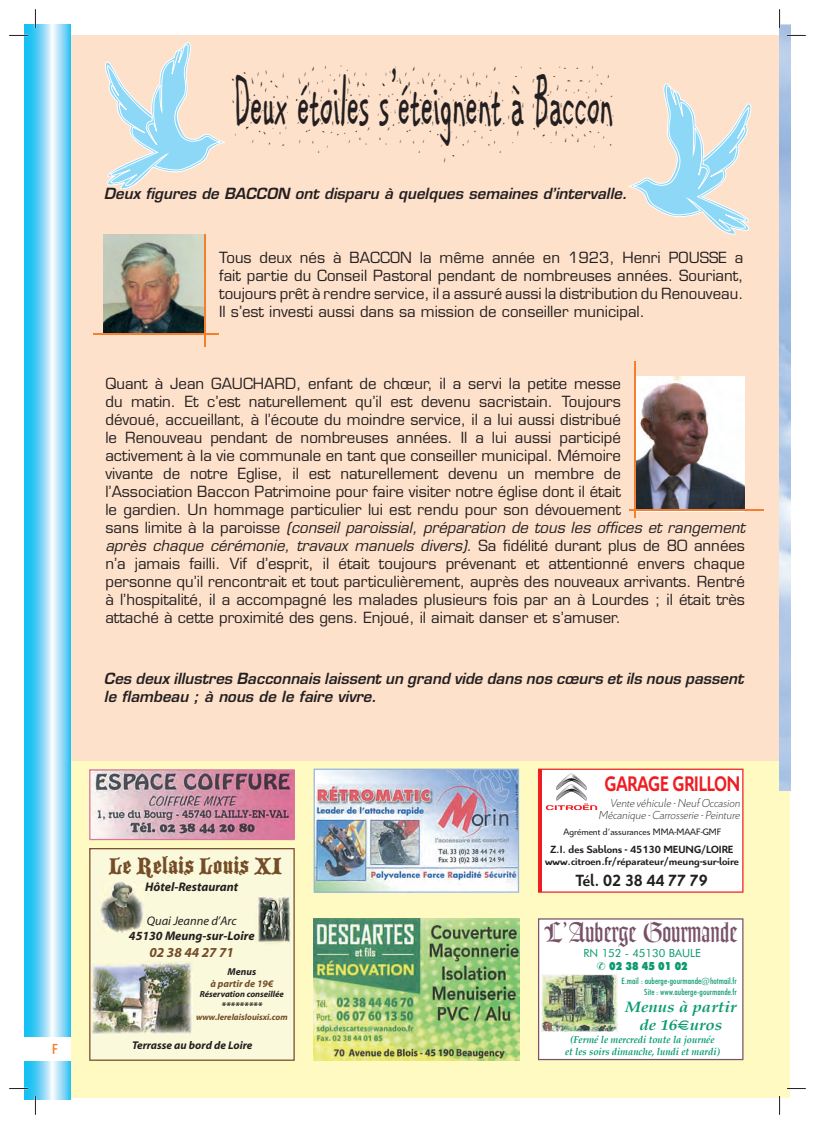
<style>
.page{position:relative;width:815px;height:1124px;background:#fff}
.page>*{position:absolute;margin:0;border:0;box-sizing:border-box;transform-origin:0 0}
.t1{font:73.62px "ARCARTER";color:#231f20;scale:.53 1}
.t2{font:27.5px "Goudy Text";color:#785167;scale:.9 1}
.t3{font:25px "Blackmoor Let Plain";color:#744c27}
.t4{font:700 22.75px "Citroen";color:#ee1d23;scale:.78 1}
.t5{font:700 17.5px "Citroen";color:#231f20;scale:.94 1}
.t6{font:15px/18px "Eurostile";color:#231f20}
.t7{font:italic 600 15px/18px "Eurostile";color:#231f20}
.t8{font:italic 700 15px/18px "Palatino";color:#0d9a71;text-align:center;scale:1.13 1}
.t9{font:700 15px "Cholla Sans";color:#f4802f}
.t10{font:italic 700 13.75px "Myriad";color:#744c27}
.t11{font:italic 300 12.5px/12.5px "Citroen";color:#231f20;text-align:right}
.t12{font:italic 700 12.5px "Myriad";color:#231f20}
.t13{font:italic 12.5px "Myriad";color:#231f20}
.t14{font:700 11.25px/12.5px "Citroen";color:#231f20;text-align:center}
.t15{font:italic 700 11.25px "Myriad";color:#231f20}
.t16{font:11.25px "Futura BT";color:#0d9a71}
.t17{font:900 11.25px "Futura BT";color:#0d9a71;scale:.85 1}
.t18{font:italic 700 10px/12px "Palatino";color:#039971;text-align:center;scale:.94 1}
.t19{font:10px "Citroen";color:#231f20}
.t20{font:italic 700 10px "Myriad";color:#231f20}
.t21{font:italic 700 10px "Myriad";color:#744c27}
.t22{font:500 condensed 8.75px/10.5px "Futura BT";color:#0d9a71;text-align:right}
.t23{font:italic 700 8.75px "Myriad";color:#744c27}
.t24{font:italic 700 8.75px "Myriad";color:#231f20}
.s1{font-style:italic}
</style>
<div class="page">
<svg style="left:25px;top:25px;width:46px;height:1073px;background:#7dd7f6"></svg>
<div style="left:25px;top:1036px;width:46px;height:23px;background:#fff"></div>
<div style="left:71px;top:35px;width:709px;height:726px;background:#fee1cb"></div>
<svg style="left:105px;top:43px;width:119px;height:146px"></svg>
<div style="left:71px;top:761px;width:709px;height:336px;background:#fffac1"></div>
<div style="left:780px;top:790px;width:10px;height:307px;background:#fffac1"></div>
<img style="left:314px;top:918px;width:205px;height:141px">
<img style="left:314px;top:768px;width:205px;height:124px">
<svg style="left:538px;top:768px;width:205px;height:124px;background:#fcf3f3"></svg>
<svg style="left:89px;top:848px;width:206px;height:212px;background:#dedec3"></svg>
<img style="left:89px;top:769px;width:206px;height:71px">
<img style="left:104px;top:234px;width:100px;height:99px">
<img style="left:636px;top:377px;width:109px;height:132px">
<hr style="left:204px;top:234px;width:2px;height:112px;background:#f4802f">
<hr style="left:94px;top:333px;width:125px;height:2px;background:#f4802f">
<hr style="left:634px;top:361px;width:2px;height:156px;background:#f4802f">
<hr style="left:629px;top:509px;width:135px;height:1px;background:#f4802f">
<svg style="left:629px;top:84px;width:122px;height:150px"></svg>
<svg style="left:9px;top:35px;width:19px;height:1px"></svg>
<svg style="left:787px;top:35px;width:19px;height:1px"></svg>
<svg style="left:9px;top:1087px;width:19px;height:2px"></svg>
<svg style="left:787px;top:1087px;width:19px;height:2px"></svg>
<svg style="left:35px;top:9px;width:1px;height:19px"></svg>
<svg style="left:35px;top:1095px;width:1px;height:19px"></svg>
<svg style="left:779px;top:9px;width:1px;height:19px"></svg>
<svg style="left:779px;top:1096px;width:1px;height:18px"></svg>
<svg style="left:538px;top:918px;width:205px;height:141px;background:#ebece8"></svg>
<p class="t9" style="left:52px;top:1043px;width:8px">F</p>
<h1 class="t1" style="left:234px;top:56px;width:716px">DEUX ÉTOILES S’ÉTEIGNENT À BACCON</h1>
<p class="t7" style="left:104px;top:186px;width:525px">Deux figures de BACCON ont disparu à quelques semaines d’intervalle.</p>
<p class="t6" style="left:219px;top:250px;width:526px;text-align:justify">Tous deux nés à BACCON la même année en 1923, Henri POUSSE a fait partie du Conseil Pastoral pendant de nombreuses années. Souriant, toujours prêt à rendre service, il a assuré aussi la distribution du Renouveau.<br>Il s’est investi aussi dans sa mission de conseiller municipal.</p>
<p class="t6" style="left:105px;top:376px;width:641px">Quant à Jean GAUCHARD, enfant de chœur, il a servi la petite messe<br>du matin. Et c’est naturellement qu’il est devenu sacristain. Toujours<br>dévoué, accueillant, à l’écoute du moindre service, il a lui aussi distribué<br>le Renouveau pendant de nombreuses années. Il a lui aussi participé<br>activement à la vie communale en tant que conseiller municipal. Mémoire<br>vivante de notre Eglise, il est naturellement devenu un membre de<br>l’Association Baccon Patrimoine pour faire visiter notre église dont il était<br>le gardien. Un hommage particulier lui est rendu pour son dévouement<br>sans limite à la paroisse <span class="s1">(conseil paroissial, préparation de tous les offices et rangement après chaque cérémonie, travaux manuels divers)</span>. Sa fidélité durant plus de 80 années n’a jamais failli. Vif d’esprit, il était toujours prévenant et attentionné envers chaque personne qu’il rencontrait et tout particulièrement, auprès des nouveaux arrivants. Rentré à l’hospitalité, il a accompagné les malades plusieurs fois par an à Lourdes ; il était très attaché à cette proximité des gens. Enjoué, il aimait danser et s’amuser.</p>
<p class="t7" style="left:104px;top:671px;width:641px">Ces deux illustres Bacconnais laissent un grand vide dans nos cœurs et ils nous passent le flambeau ; à nous de le faire vivre.</p>
<h3 class="t3" style="left:109px;top:854px;width:175px">Le Relais Louis XI</h3>
<p class="t13" style="left:147px;top:916px;width:92px">Quai Jeanne d’Arc</p>
<p class="t12" style="left:129px;top:931px;width:127px">45130 Meung-sur-Loire</p>
<p class="t10" style="left:150px;top:946px;width:86px">02 38 44 27 71</p>
<p class="t20" style="left:228px;top:967px;width:30px">Menus</p>
<p class="t21" style="left:210px;top:979px;width:64px">à partir de 19€</p>
<p class="t24" style="left:200px;top:991px;width:86px">Réservation conseillée</p>
<p class="t20" style="left:222px;top:1002px;width:42px">*********</p>
<p class="t23" style="left:196px;top:1013px;width:93px">www.lerelaislouisxi.com</p>
<p class="t15" style="left:132px;top:1040px;width:122px">Terrasse au bord de Loire</p>
<p class="t12" style="left:145px;top:881px;width:94px">Hôtel-Restaurant</p>
<h3 class="t4" style="left:605px;top:774px;width:175px">GARAGE GRILLON</h3>
<p class="t11" style="left:599px;top:796px;width:143px">Vente véhicule - Neuf Occasion<br>Mécanique - Carrosserie - Peinture</p>
<p class="t19" style="left:563px;top:827px;width:159px">Agrément d’assurances MMA-MAAF-GMF</p>
<p class="t14" style="left:545px;top:843px;width:195px">Z.I. des Sablons - 45130 MEUNG/LOIRE www.citroen.fr/réparateur/meung-sur-loire</p>
<p class="t5" style="left:576px;top:873px;width:142px">Tél. 02 38 44 77 79</p>
<h2 class="t2" style="left:543px;top:921px;width:218px">L’Auberge Gourmande</h2>
<p class="t16" style="left:584px;top:947px;width:119px">RN 152 - 45130 BAULE</p>
<p class="t17" style="left:609px;top:959px;width:94px">02 38 45 01 02</p>
<p class="t22" style="left:622px;top:976px;width:117px">E.mail : auberge-gourmande@hotmail.fr<br>Site : www.auberge-gourmande.fr</p>
<p class="t8" style="left:625px;top:998px;width:100px">Menus à partir de 16€uros</p>
<p class="t18" style="left:565px;top:1034px;width:166px">(Fermé le mercredi toute la journée et les soirs dimanche, lundi et mardi)</p>
</div>
